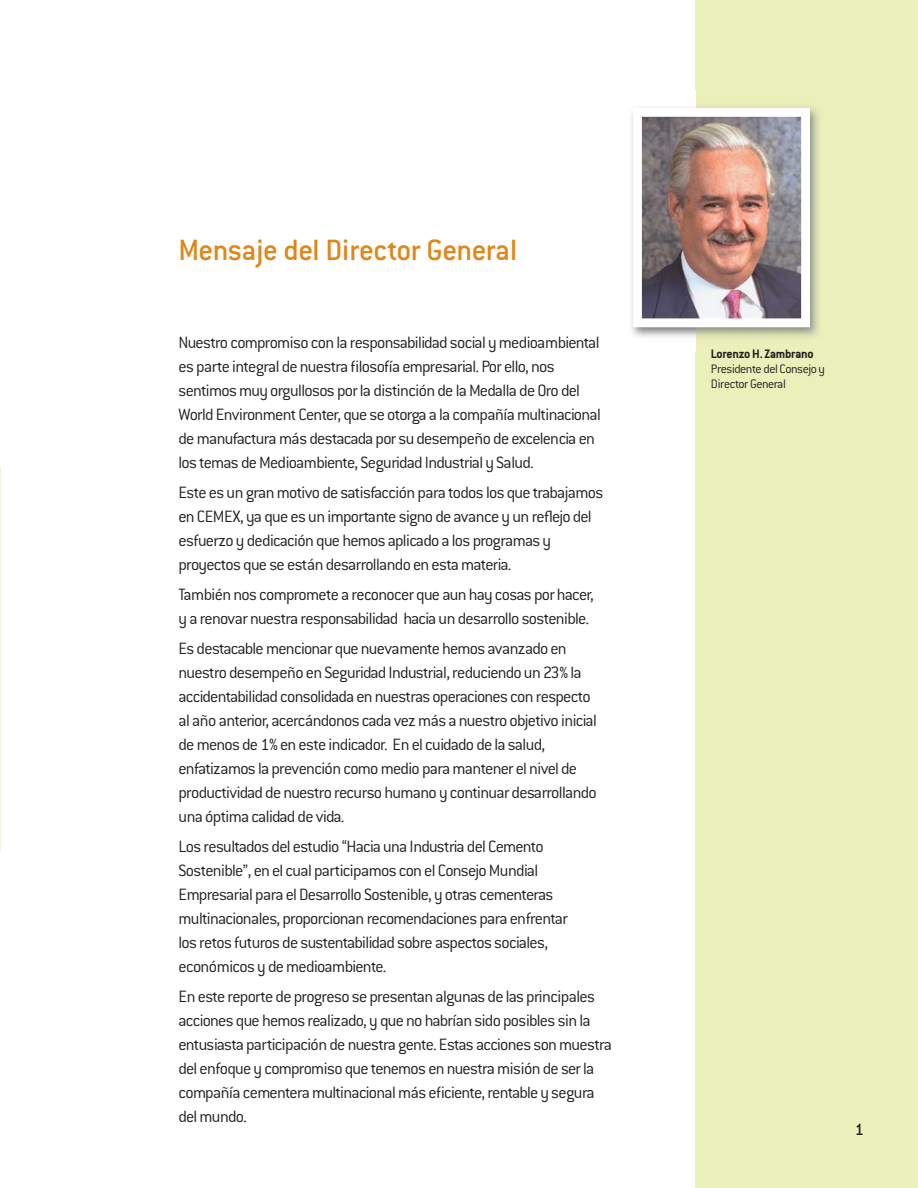
<style>
.page{position:relative;width:918px;height:1188px;background:#fff}
.page>*{position:absolute;margin:0;border:0;box-sizing:border-box;transform-origin:0 0}
.t1{font:500 32.25px "Conduit ITC";letter-spacing:-.02em;color:#e0861a}
.t2{font:300 18px/24px "Conduit ITC";letter-spacing:-.04em;color:#231f20}
.t3{font:500 18px "Conduit ITC";color:#231f20}
.t4{font:300 13.5px/15px "Conduit ITC";letter-spacing:-.035em;color:#231f20}
.t5{font:700 13.5px "Conduit ITC";letter-spacing:-.02em;color:#231f20}
</style>
<div class="page">
<div style="left:695px;top:0;width:223px;height:1188px;background:#eaf0b9"></div>
<img style="left:631px;top:91px;width:188px;height:261px">
<img style="left:643px;top:118px;width:157px;height:199px">
<div style="left:633px;top:108px;width:177px;height:219px;border:9px solid #fff"></div>
<h1 class="t1" style="left:179px;top:230px;width:340px">Mensaje del Director General</h1>
<p class="t2" style="left:179px;top:330px;width:424px">Nuestro compromiso con la responsabilidad social y medioambiental es parte integral de nuestra filosofía empresarial. Por ello, nos sentimos muy orgullosos por la distinción de la Medalla de Oro del World Environment Center, que se otorga a la compañía multinacional de manufactura más destacada por su desempeño de excelencia en los temas de Medioambiente, Seguridad Industrial y Salud.</p>
<p class="t2" style="left:179px;top:480px;width:426px">Este es un gran motivo de satisfacción para todos los que trabajamos en CEMEX, ya que es un importante signo de avance y un reflejo del esfuerzo y dedicación que hemos aplicado a los programas y proyectos que se están desarrollando en esta materia.</p>
<p class="t2" style="left:179px;top:582px;width:417px">También nos compromete a reconocer que aun hay cosas por hacer, y a renovar nuestra responsabilidad hacia un desarrollo sostenible.</p>
<p class="t2" style="left:179px;top:636px;width:420px">Es destacable mencionar que nuevamente hemos avanzado en nuestro desempeño en Seguridad Industrial, reduciendo un 23% la accidentabilidad consolidada en nuestras operaciones con respecto al año anterior, acercándonos cada vez más a nuestro objetivo inicial de menos de 1% en este indicador. En el cuidado de la salud, enfatizamos la prevención como medio para mantener el nivel de productividad de nuestro recurso humano y continuar desarrollando una óptima calidad de vida.</p>
<p class="t2" style="left:179px;top:834px;width:391px">Los resultados del estudio “Hacia una Industria del Cemento Sostenible”, en el cual participamos con el Consejo Mundial Empresarial para el Desarrollo Sostenible, y otras cementeras multinacionales, proporcionan recomendaciones para enfrentar los retos futuros de sustentabilidad sobre aspectos sociales, económicos y de medioambiente.</p>
<p class="t2" style="left:179px;top:984px;width:435px">En este reporte de progreso se presentan algunas de las principales acciones que hemos realizado, y que no habrían sido posibles sin la entusiasta participación de nuestra gente. Estas acciones son muestra del enfoque y compromiso que tenemos en nuestra misión de ser la compañía cementera multinacional más eficiente, rentable y segura del mundo.</p>
<p class="t5" style="left:711px;top:346px;width:104px">Lorenzo H. Zambrano</p>
<p class="t4" style="left:711px;top:361px;width:116px">Presidente del Consejo y<br>Director General</p>
<p class="t3" style="left:855px;top:1118px;width:11px">1</p>
</div>
